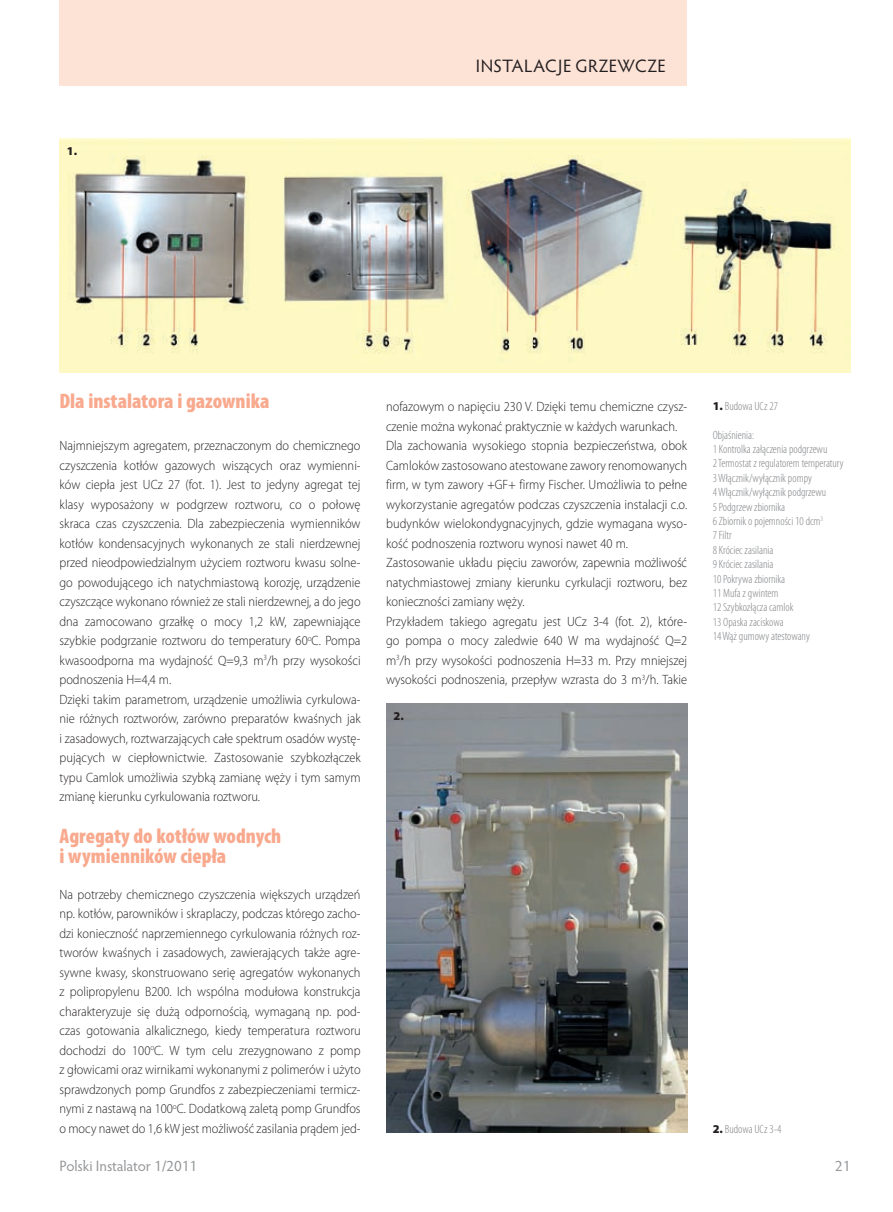
<style>
.page{position:relative;width:893px;height:1212px;background:#fff}
.page>*{position:absolute;margin:0;border:0;box-sizing:border-box;transform-origin:0 0}
.t1{font:900 condensed 21px/20.2px "Myriad Pro";color:#f8a98e}
.t2{font:18px "Hypatia Sans Pro";letter-spacing:.025em;color:#231f20}
.t3{font:15px "Hypatia Sans Pro";letter-spacing:-.005em;color:#939598}
.t4{font:300 13.5px/19.5px "Myriad Pro";color:#231f20;scale:.92 1}
.t5{font:300 condensed 12px/14.4px "Myriad Pro";color:#808285}
.t6{font:900 12px "Myriad Pro";color:#231f20}
.s1{font-weight:900;font-stretch:normal;color:#231f20}
</style>
<div class="page">
<div style="left:60px;top:0;width:627px;height:85px;background:#fde2d6"></div>
<img style="left:59px;top:138px;width:791px;height:235px">
<img style="left:386px;top:704px;width:301px;height:429px">
<p class="t6" style="left:67px;top:144px;width:12px">1.</p>
<h2 class="t2" style="left:476px;top:54px;width:191px">INSTALACJE GRZEWCZE</h2>
<h1 class="t1" style="left:60px;top:391px;width:212px">Dla instalatora i gazownika</h1>
<p class="t4" style="left:60px;top:436px;width:329px">Najmniejszym agregatem, przeznaczonym do chemicznego czyszczenia kotłów gazowych wiszących oraz wymienni&shy;ków ciepła jest UCz 27 (fot. 1). Jest to jedyny agregat tej klasy wyposażony w podgrzew roztworu, co o połowę skraca czas czyszczenia. Dla zabezpieczenia wymienników kotłów kondensacyjnych wykonanych ze stali nierdzewnej przed nieodpowiedzialnym użyciem roztworu kwasu solne&shy;go powodującego ich natychmiastową korozję, urządzenie czyszczące wykonano również ze stali nierdzewnej, a do jego dna zamocowano grzałkę o mocy 1,2 kW, zapewniające szybkie podgrzanie roztworu do temperatury 60<sup>o</sup>C. Pompa kwasoodporna ma wydajność Q=9,3 m<sup>3</sup>/h przy wysokości podnoszenia H=4,4 m.<br>Dzięki takim parametrom, urządzenie umożliwia cyrkulowa&shy;nie różnych roztworów, zarówno preparatów kwaśnych jak i zasadowych, roztwarzających całe spektrum osadów wystę&shy;pujących w ciepłownictwie. Zastosowanie szybkozłączek typu Camlok umożliwia szybką zamianę węży i tym samym zmianę kierunku cyrkulowania roztworu.</p>
<h1 class="t1" style="left:60px;top:826px;width:223px">Agregaty do kotłów wodnych i wymienników ciepła</h1>
<p class="t4" style="left:60px;top:885px;width:329px;text-align:justify">Na potrzeby chemicznego czyszczenia większych urządzeń np. kotłów, parowników i skraplaczy, podczas którego zacho&shy;dzi konieczność naprzemiennego cyrkulowania różnych roz&shy;tworów kwaśnych i zasadowych, zawierających także agre&shy;sywne kwasy, skonstruowano serię agregatów wykonanych z polipropylenu B200. Ich wspólna modułowa konstrukcja charakteryzuje się dużą odpornością, wymaganą np. pod&shy;czas gotowania alkalicznego, kiedy temperatura roztworu dochodzi do 100<sup>o</sup>C. W tym celu zrezygnowano z pomp z głowicami oraz wirnikami wykonanymi z polimerów i użyto sprawdzonych pomp Grundfos z zabezpieczeniami termicz&shy;nymi z nastawą na 100<sup>o</sup>C. Dodatkową zaletą pomp Grundfos o mocy nawet do 1,6 kW jest możliwość zasilania prądem jed-</p>
<p class="t4" style="left:386px;top:397px;width:329px">nofazowym o napięciu 230 V. Dzięki temu chemiczne czysz&shy;czenie można wykonać praktycznie w każdych warunkach.<br>Dla zachowania wysokiego stopnia bezpieczeństwa, obok Camloków zastosowano atestowane zawory renomowanych firm, w tym zawory +GF+ firmy Fischer. Umożliwia to pełne wykorzystanie agregatów podczas czyszczenia instalacji c.o. budynków wielokondygnacyjnych, gdzie wymagana wyso&shy;kość podnoszenia roztworu wynosi nawet 40 m.<br>Zastosowanie układu pięciu zaworów, zapewnia możliwość natychmiastowej zmiany kierunku cyrkulacji roztworu, bez konieczności zamiany węży.<br>Przykładem takiego agregatu jest UCz 3-4 (fot. 2), które&shy;go pompa o mocy zaledwie 640 W ma wydajność Q=2 m<sup>3</sup>/h przy wysokości podnoszenia H=33 m. Przy mniejszej wysokości podnoszenia, przepływ wzrasta do 3 m<sup>3</sup>/h. Takie</p>
<p class="t5" style="left:713px;top:399px;width:67px"><span class="s1">1.</span> Budowa UCz 27</p>
<p class="t5" style="left:713px;top:428px;width:132px">Objaśnienia:<br>1 Kontrolka załączenia podgrzewu<br>2 Termostat z regulatorem temperatury<br>3 Włącznik/wyłącznik pompy<br>4 Włącznik/wyłącznik podgrzewu<br>5 Podgrzew zbiornika<br>6 Zbiornik o pojemności 10 dcm<sup>3<br></sup>7 Filtr<br>8 Króciec zasilania<br>9 Króciec zasilania<br>10 Pokrywa zbiornika<br>11 Mufa z gwintem<br>12 Szybkozłącza camlok<br>13 Opaska zaciskowa<br>14 Wąż gumowy atestowany</p>
<p class="t6" style="left:393px;top:709px;width:12px">2.</p>
<p class="t5" style="left:713px;top:1122px;width:70px"><span class="s1">2.</span> Budowa UCz 3-4</p>
<p class="t3" style="left:60px;top:1156px;width:139px">Polski Instalator 1/2011</p>
<p class="t3" style="left:835px;top:1156px;width:17px">21</p>
</div>
